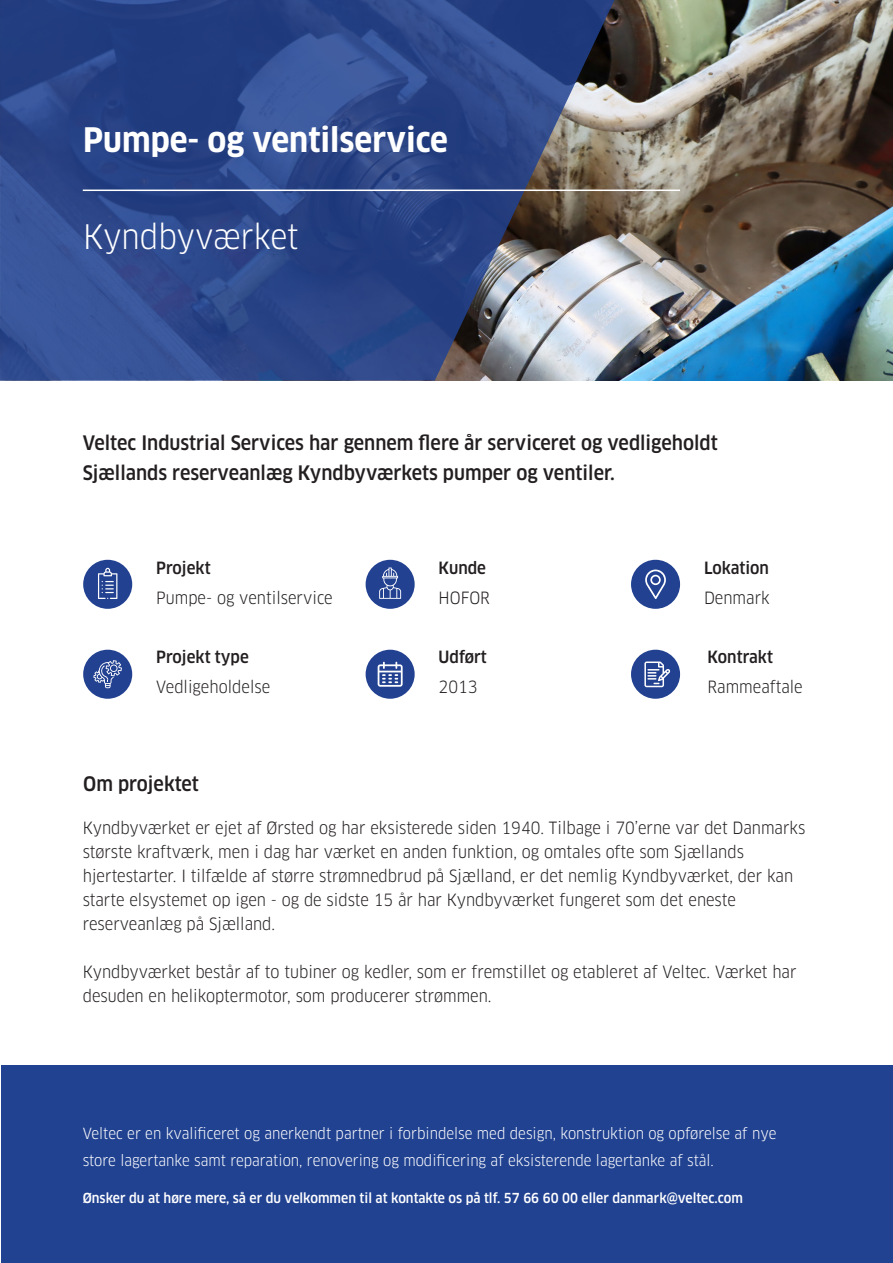
<style>
.page{position:relative;width:893px;height:1263px;background:#fff}
.page>*{position:absolute;margin:0;border:0;box-sizing:border-box;transform-origin:0 0}
.t1{font:700 condensed 33px "Clan OT";color:#fff}
.t2{font:condensed 33px "Clan OT";letter-spacing:-.005em;color:#fff}
.t3{font:500 condensed 19.5px/30px "Clan OT";color:#231f20}
.t4{font:condensed 16.5px/24px "Clan OT";color:#231f20}
.t5{font:500 condensed 16.5px "Clan OT";color:#231f20}
.t6{font:condensed 15px/27px "Clan OT";color:#fff}
.t7{font:500 condensed 13.5px "Clan OT";color:#fff}
</style>
<div class="page">
<img style="left:614px;top:0;width:279px;height:381px">
<svg style="left:0;top:0;width:614px;height:381px;background:#3a5189"></svg>
<div style="left:83px;top:560px;width:49px;height:49px;background:#224191;border-radius:50%"></div>
<svg style="left:98px;top:568px;width:19px;height:31px"></svg>
<div style="left:366px;top:560px;width:49px;height:49px;background:#224191;border-radius:50%"></div>
<svg style="left:379px;top:567px;width:22px;height:32px"></svg>
<div style="left:631px;top:560px;width:49px;height:49px;background:#224191;border-radius:50%"></div>
<svg style="left:645px;top:569px;width:21px;height:30px"></svg>
<div style="left:83px;top:650px;width:49px;height:49px;background:#224191;border-radius:50%"></div>
<svg style="left:94px;top:660px;width:28px;height:28px"></svg>
<div style="left:366px;top:650px;width:49px;height:49px;background:#224191;border-radius:50%"></div>
<svg style="left:378px;top:662px;width:25px;height:25px"></svg>
<div style="left:631px;top:650px;width:49px;height:49px;background:#224191;border-radius:50%"></div>
<svg style="left:644px;top:661px;width:26px;height:26px"></svg>
<div style="left:1px;top:1065px;width:892px;height:198px;background:#214291"></div>
<hr style="left:83px;top:190px;width:597px;height:1px;background:#fff">
<p class="t1" style="left:83px;top:121px;width:366px">Pumpe- og ventilservice</p>
<p class="t2" style="left:83px;top:217px;width:217px">Kyndbyværket</p>
<p class="t3" style="left:83px;top:428px;width:637px">Veltec Industrial Services har gennem flere år serviceret og vedligeholdt<br>Sjællands reserveanlæg Kyndbyværkets pumper og ventiler.</p>
<p class="t5" style="left:156px;top:558px;width:56px">Projekt</p>
<p class="t4" style="left:156px;top:585px;width:178px">Pumpe- og ventilservice</p>
<p class="t5" style="left:156px;top:648px;width:94px">Projekt type</p>
<p class="t4" style="left:156px;top:675px;width:116px">Vedligeholdelse</p>
<p class="t3" style="left:83px;top:769px;width:117px">Om projektet</p>
<p class="t5" style="left:439px;top:558px;width:49px">Kunde</p>
<p class="t4" style="left:439px;top:585px;width:53px">HOFOR</p>
<p class="t5" style="left:439px;top:648px;width:50px">Udført</p>
<p class="t4" style="left:439px;top:675px;width:40px">2013</p>
<p class="t5" style="left:704px;top:558px;width:66px">Lokation</p>
<p class="t4" style="left:704px;top:585px;width:67px">Denmark</p>
<p class="t5" style="left:708px;top:648px;width:67px">Kontrakt</p>
<p class="t4" style="left:708px;top:675px;width:97px">Rammeaftale</p>
<p class="t4" style="left:83px;top:816px;width:724px">Kyndbyværket er ejet af Ørsted og har eksisterede siden 1940. Tilbage i 70’erne var det Danmarks største kraftværk, men i dag har værket en anden funktion, og omtales ofte som Sjællands hjertestarter. I tilfælde af større strømnedbrud på Sjælland, er det nemlig Kyndbyværket, der kan starte elsystemet op igen - og de sidste 15 år har Kyndbyværket fungeret som det eneste reserveanlæg på Sjælland.</p>
<p class="t4" style="left:83px;top:960px;width:715px">Kyndbyværket består af to tubiner og kedler, som er fremstillet og etableret af Veltec. Værket har desuden en helikoptermotor, som producerer strømmen.</p>
<p class="t6" style="left:83px;top:1120px;width:695px">Veltec er en kvalificeret og anerkendt partner i forbindelse med design, konstruktion og opførelse af nye store lagertanke samt reparation, renovering og modificering af eksisterende lagertanke af stål.</p>
<p class="t7" style="left:83px;top:1190px;width:662px">Ønsker du at høre mere, så er du velkommen til at kontakte os på tlf. 57 66 60 00 eller danmark@veltec.com</p>
</div>
